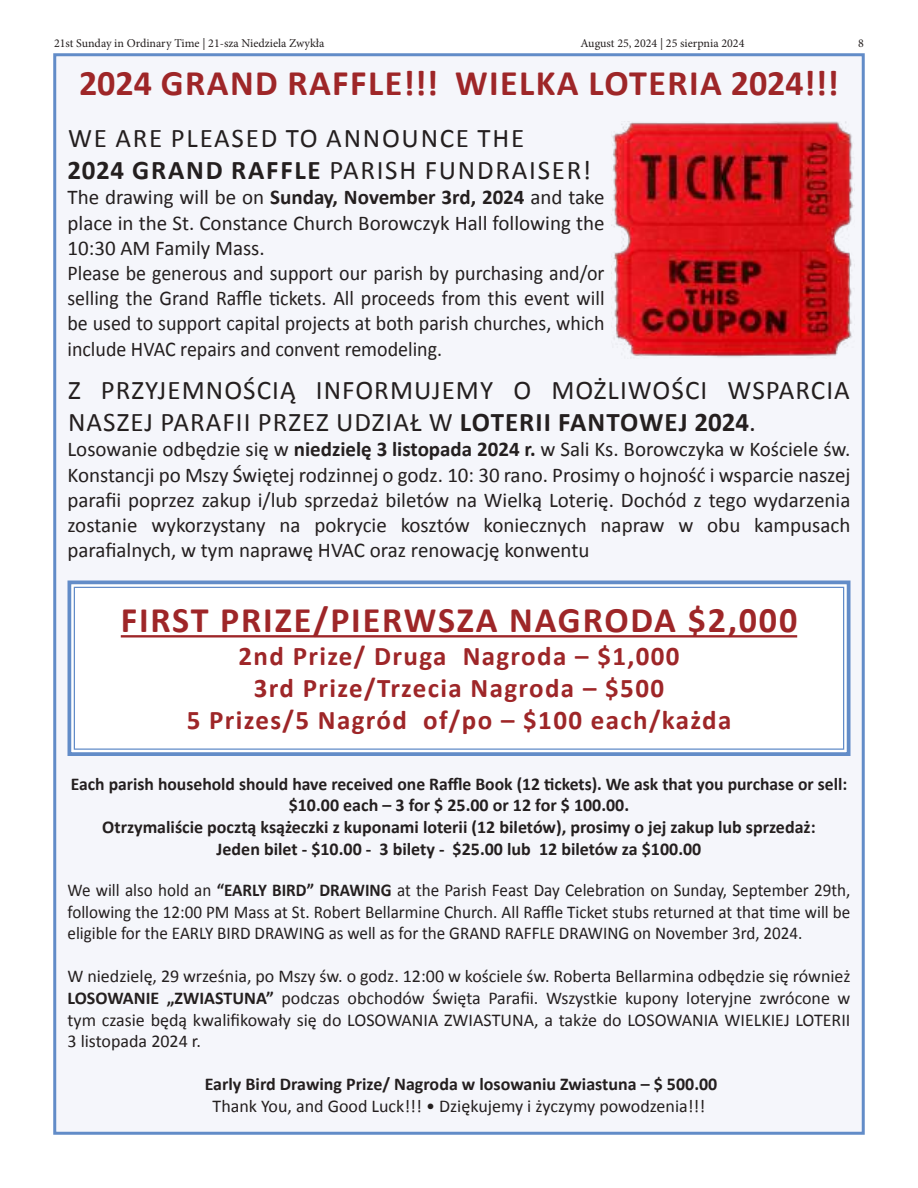
<style>
.page{position:relative;width:918px;height:1188px;background:#fff}
.page>*{position:absolute;margin:0;border:0;box-sizing:border-box;transform-origin:0 0}
.t1{font:700 36px "Calibri";letter-spacing:.04em;color:#9e2628}
.t2{font:700 27px/32.4px "Calibri";letter-spacing:.05em;color:#9e2628;text-align:center}
.t3{font:27px/32.4px "Calibri";letter-spacing:.04em;color:#241f1f}
.t4{font:27px/32.4px "Calibri";letter-spacing:.065em;color:#241f1f}
.t5{font:21px/25.2px "Calibri";color:#241f1f}
.t6{font:18px/21.6px "Calibri";color:#241f1f;text-align:justify}
.t7{font:700 18px/21.6px "Calibri";color:#241f1f;text-align:center}
.t8{font:18px/21.6px "Calibri";color:#241f1f;text-align:justify;scale:.95 1}
.t9{font:12px "Minion Pro";color:#241f1f}
.s1{font-weight:700}
</style>
<div class="page">
<div style="left:53px;top:53px;width:812px;height:1082px;background:#f5f6fb;border:3px solid #628cc8"></div>
<svg style="left:67px;top:580px;width:784px;height:176px"></svg>
<div style="left:74px;top:587px;width:770px;height:163px;border:1px solid #628cc8"></div>
<hr style="left:121px;top:635px;width:676px;height:3px;background:#9e2628">
<img style="left:611px;top:122px;width:243px;height:235px">
<p class="t9" style="left:54px;top:35px;width:272px">21st Sunday in Ordinary Time | 21-sza Niedziela Zwykła</p>
<p class="t9" style="left:580px;top:35px;width:166px">August 25, 2024 | 25 sierpnia 2024</p>
<p class="t9" style="left:858px;top:35px;width:7px">8</p>
<h1 class="t1" style="left:79px;top:57px;width:761px">2024 GRAND RAFFLE!!! WIELKA LOTERIA 2024!!!</h1>
<p class="t4" style="left:68px;top:121px;width:525px">WE ARE PLEASED TO ANNOUNCE THE<br><span class="s1">2024 GRAND RAFFLE</span> PARISH FUNDRAISER!</p>
<p class="t5" style="left:68px;top:184px;width:539px">The drawing will be on <span class="s1">Sunday, November 3rd, 2024</span> and take place in the St. Constance Church Borowczyk Hall following the 10:30 AM Family Mass.<br>Please be generous and support our parish by purchasing and/or selling the Grand Raffle tickets. All proceeds from this event will be used to support capital projects at both parish churches, which include HVAC repairs and convent remodeling.</p>
<p class="t3" style="left:68px;top:373px;width:783px">Z PRZYJEMNOŚCIĄ INFORMUJEMY O MOŻLIWOŚCI WSPARCIA<br>NASZEJ PARAFII PRZEZ UDZIAŁ W <span class="s1">LOTERII FANTOWEJ 2024</span>.</p>
<p class="t5" style="left:68px;top:436px;width:785px;text-align:justify">Losowanie odbędzie się w <span class="s1">niedzielę 3 listopada 2024 r.</span> w Sali Ks. Borowczyka w Kościele św.<br>Konstancji po Mszy Świętej rodzinnej o godz. 10: 30 rano. Prosimy o hojność i wsparcie naszej parafii poprzez zakup i/lub sprzedaż biletów na Wielką Loterię. Dochód z tego wydarzenia zostanie wykorzystany na pokrycie kosztów koniecznych napraw w obu kampusach parafialnych, w tym naprawę HVAC oraz renowację konwentu</p>
<h1 class="t1" style="left:121px;top:595px;width:678px">FIRST PRIZE/PIERWSZA NAGRODA $2,000</h1>
<p class="t2" style="left:187px;top:639px;width:546px">2nd Prize/ Druga Nagroda – $1,000<br>3rd Prize/Trzecia Nagroda – $500<br>5 Prizes/5 Nagród of/po – $100 each/każda</p>
<p class="t7" style="left:71px;top:772px;width:778px">Each parish household should have received one Raffle Book (12 tickets). We ask that you purchase or sell: $10.00 each – 3 for $ 25.00 or 12 for $ 100.00.<br>Otrzymaliście pocztą ksążeczki z kuponami loterii (12 biletów), prosimy o jej zakup lub sprzedaż:<br>Jeden bilet - $10.00 - 3 bilety - $25.00 lub 12 biletów za $100.00</p>
<p class="t8" style="left:68px;top:879px;width:826px">We will also hold an <span class="s1">“EARLY BIRD” DRAWING</span> at the Parish Feast Day Celebration on Sunday, September 29th, following the 12:00 PM Mass at St. Robert Bellarmine Church. All Raffle Ticket stubs returned at that time will be eligible for the EARLY BIRD DRAWING as well as for the GRAND RAFFLE DRAWING on November 3rd, 2024.</p>
<p class="t6" style="left:68px;top:965px;width:785px">W niedzielę, 29 września, po Mszy św. o godz. 12:00 w kościele św. Roberta Bellarmina odbędzie się również <span class="s1">LOSOWANIE „ZWIASTUNA”</span> podczas obchodów Święta Parafii. Wszystkie kupony loteryjne zwrócone w tym czasie będą kwalifikowały się do LOSOWANIA ZWIASTUNA, a także do LOSOWANIA WIELKIEJ LOTERII 3 listopada 2024 r.</p>
<p class="t7" style="left:205px;top:1073px;width:514px">Early Bird Drawing Prize/ Nagroda w losowaniu Zwiastuna – $ 500.00</p>
<p class="t6" style="left:213px;top:1095px;width:494px">Thank You, and Good Luck!!! • Dziękujemy i życzymy powodzenia!!!</p>
</div>
